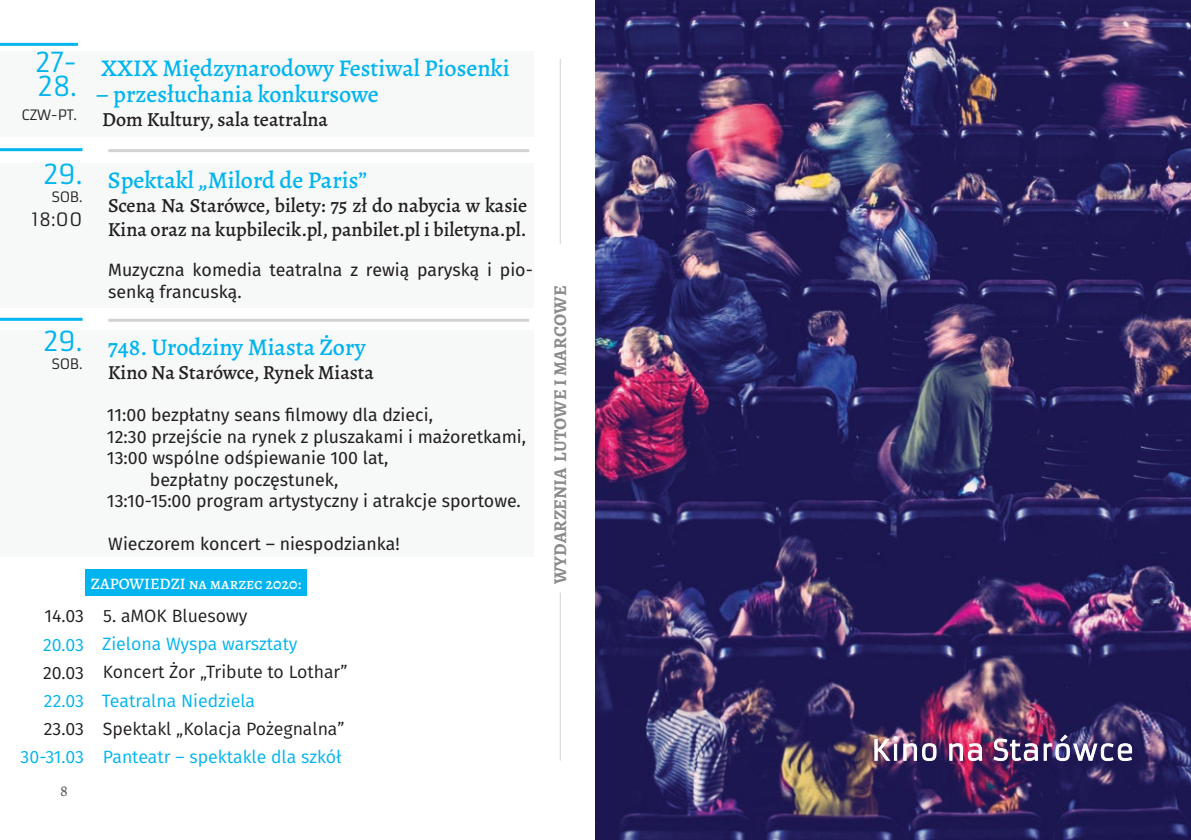
<style>
.page{position:relative;width:1191px;height:840px;background:#fff}
.page>*{position:absolute;margin:0;border:0;box-sizing:border-box;transform-origin:0 0}
.t1{font:27px/24px "Armata";letter-spacing:-.02em;color:#00b4ef}
.t2{font:500 24px "Alegreya";color:#00b4ef}
.t3{font:500 20px/24px "Alegreya";color:#231f20}
.t4{font:700 18px "Alegreya";color:#8a8b8c}
.t5{font:18px "Armata";color:#231f20}
.t6{font:17.8px/21.4px "Fira Sans";color:#231f20}
.t7{font:17.8px "Fira Sans";color:#231f20}
.t8{font:17.8px "Fira Sans";color:#00b4ef}
.t9{font:500 16px "Alegreya SC";color:#fff}
.t10{font:16px "Alegreya";color:#57585a}
.t11{font:14px "Armata";letter-spacing:-.02em;color:#231f20}
</style>
<div class="page">
<img style="left:595px;top:0;width:596px;height:839px">
<div style="left:0;top:163px;width:533px;height:144px;background:#f6f9f8"></div>
<div style="left:0;top:330px;width:533px;height:226px;background:#f6f9f8"></div>
<div style="left:0;top:51px;width:533px;height:86px;background:#f6f9f8"></div>
<hr style="left:560px;top:59px;width:1px;height:185px;background:#d1d2d4">
<hr style="left:560px;top:592px;width:1px;height:168px;background:#d1d2d4">
<div style="left:85px;top:569px;width:221px;height:27px;background:#00b4ef"></div>
<img style="left:874px;top:734px;width:258px;height:26px">
<hr style="left:108px;top:149px;width:421px;height:3px;background:#d1d2d4">
<hr style="left:108px;top:318px;width:421px;height:3px;background:#d1d2d4">
<hr style="left:0;top:148px;width:82px;height:3px;background:#00b4ef">
<hr style="left:0;top:317px;width:82px;height:3px;background:#00b4ef">
<hr style="left:0;top:43px;width:78px;height:3px;background:#00b4ef">
<h1 class="t1" style="left:35px;top:51px;width:43px">27-<br>28.</h1>
<p class="t11" style="left:22px;top:106px;width:57px">CZW-PT.</p>
<h2 class="t2" style="left:101px;top:52px;width:410px">XXIX Międzynarodowy Festiwal Piosenki</h2>
<h2 class="t2" style="left:95px;top:78px;width:285px">– przesłuchania konkursowe</h2>
<p class="t3" style="left:102px;top:107px;width:227px">Dom Kultury, sala teatralna</p>
<h1 class="t1" style="left:43px;top:162px;width:41px">29.</h1>
<p class="t11" style="left:52px;top:188px;width:32px">SOB.</p>
<p class="t5" style="left:31px;top:208px;width:53px">18:00</p>
<h1 class="t1" style="left:43px;top:329px;width:41px">29.</h1>
<p class="t11" style="left:52px;top:355px;width:32px">SOB.</p>
<h2 class="t2" style="left:108px;top:164px;width:261px">Spektakl „Milord de Paris”</h2>
<p class="t3" style="left:108px;top:193px;width:421px">Scena Na Starówce, bilety: 75 zł do nabycia w kasie<br>Kina oraz na kupbilecik.pl, panbilet.pl i biletyna.pl.</p>
<p class="t6" style="left:108px;top:259px;width:426px">Muzyczna komedia teatralna z rewią paryską i pio&shy;senką francuską.</p>
<h2 class="t2" style="left:108px;top:331px;width:260px">748. Urodziny Miasta Żory</h2>
<p class="t3" style="left:108px;top:359px;width:268px">Kino Na Starówce, Rynek Miasta</p>
<p class="t6" style="left:107px;top:403px;width:327px">11:00 bezpłatny seans filmowy dla dzieci,</p>
<p class="t6" style="left:107px;top:425px;width:420px">12:30 przejście na rynek z pluszakami i mażoretkami,</p>
<p class="t6" style="left:107px;top:446px;width:283px">13:00 wspólne odśpiewanie 100 lat,</p>
<p class="t6" style="left:150px;top:468px;width:190px">bezpłatny poczęstunek,</p>
<p class="t6" style="left:107px;top:489px;width:415px">13:10-15:00 program artystyczny i atrakcje sportowe.</p>
<p class="t6" style="left:108px;top:532px;width:293px">Wieczorem koncert – niespodzianka!</p>
<p class="t7" style="left:44px;top:602px;width:41px">14.03</p>
<p class="t8" style="left:43px;top:630px;width:42px">20.03</p>
<p class="t7" style="left:43px;top:658px;width:42px">20.03</p>
<p class="t8" style="left:44px;top:686px;width:41px">22.03</p>
<p class="t7" style="left:44px;top:714px;width:41px">23.03</p>
<p class="t8" style="left:21px;top:742px;width:65px">30-31.03</p>
<p class="t10" style="left:60px;top:780px;width:9px">8</p>
<p class="t9" style="left:91px;top:572px;width:212px">ZAPOWIEDZI na marzec 2020:</p>
<p class="t7" style="left:103px;top:602px;width:146px">5. aMOK Bluesowy</p>
<p class="t8" style="left:102px;top:630px;width:197px">Zielona Wyspa warsztaty</p>
<p class="t7" style="left:103px;top:658px;width:246px">Koncert Żor „Tribute to Lothar”</p>
<p class="t8" style="left:102px;top:686px;width:155px">Teatralna Niedziela</p>
<p class="t7" style="left:103px;top:714px;width:243px">Spektakl „Kolacja Pożegnalna”</p>
<p class="t8" style="left:103px;top:742px;width:240px">Panteatr – spektakle dla szkół</p>
<p class="t4" style="left:548px;top:583px;width:299px;rotate:-90deg">WYDARZENIA lutowe i marcowe</p>
</div>
